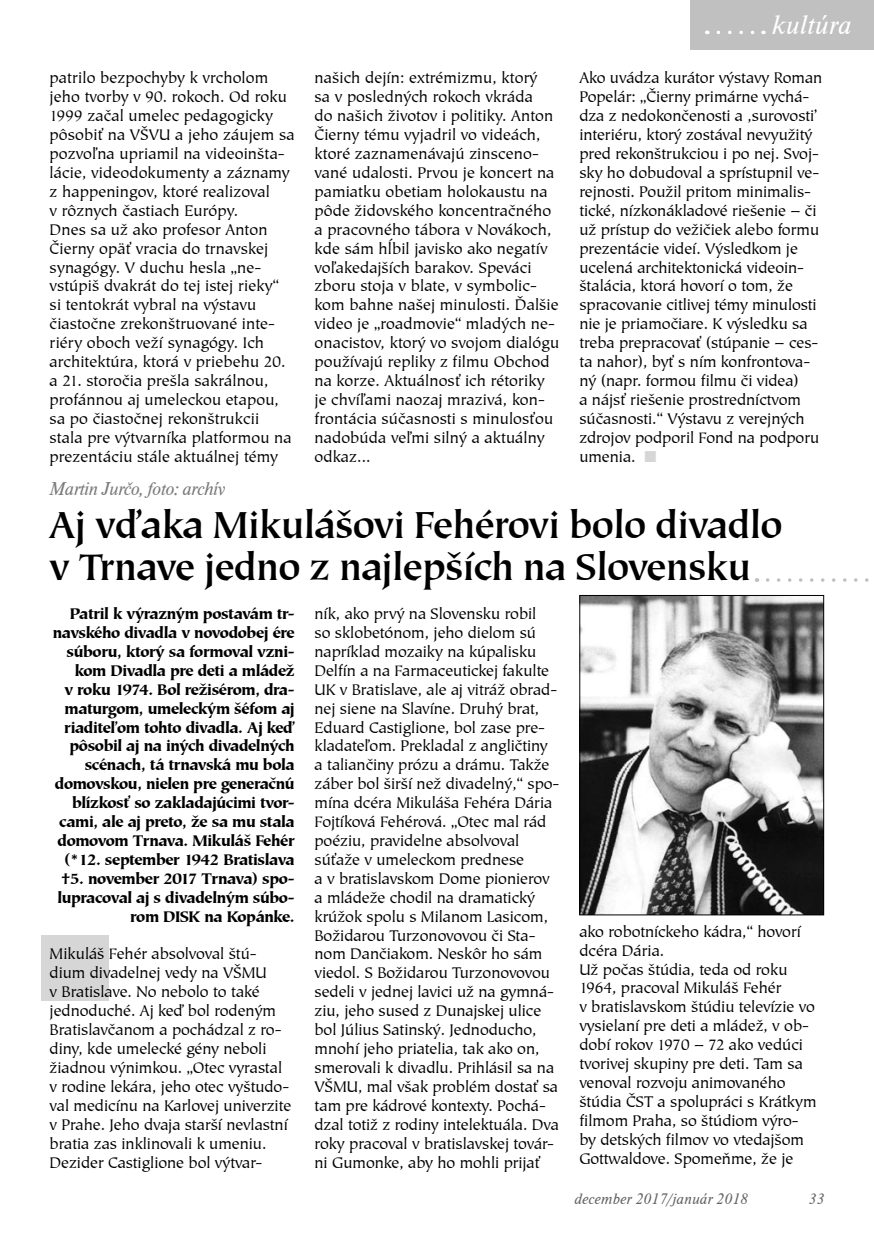
<style>
.page{position:relative;width:874px;height:1241px;background:#fff}
.page>*{position:absolute;margin:0;border:0;box-sizing:border-box;transform-origin:0 0}
.Nadpis_hlavny{font:500 38.5px/42px "Tiepolo Itc T";color:#000}
.t1{font:28px "Timeless T Ligh Ital";color:#fff}
.autor{font:19.25px "Timeless T Ligh Ital";letter-spacing:-.03em;color:#7c7c7c}
.bezny_txt_9{font:15.75px/18.9px "Tiepolo Itc T";color:#000}
.perex{font:15.75px/18.9px "Tiepolo Itc T Blac";letter-spacing:-.02em;color:#000;text-align:right}
.t2{font:15.75px "Timeless T Ligh Ital";color:#636363}
</style>
<div class="page">
<div style="left:689px;top:0;width:184px;height:50px;background:#c0c0c0"></div>
<div style="left:42px;top:935px;width:67px;height:65px;background:#d6d6d6"></div>
<img style="left:581px;top:597px;width:240px;height:316px">
<div style="left:579px;top:595px;width:244px;height:320px;border:1px solid #000"></div>
<svg style="left:756px;top:578px;width:113px;height:3px"></svg>
<svg style="left:706px;top:31px;width:57px;height:3px"></svg>
<p class="bezny_txt_9" style="left:50px;top:68px;width:246px">patrilo bezpochyby k vrcholom jeho tvorby v 90. rokoch. Od roku<br>1999 začal umelec pedagogicky pôsobiť na VŠVU a jeho záujem sa pozvoľna upriamil na videoinšta&shy;lácie, videodokumenty a záznamy z happeningov, ktoré realizoval<br>v rôznych častiach Európy.</p>
<p class="bezny_txt_9" style="left:50px;top:220px;width:243px">Dnes sa už ako profesor Anton<br>Čierny opäť vracia do trnavskej synagógy. V duchu hesla „ne&shy;vstúpiš dvakrát do tej istej rieky“ si tentokrát vybral na výstavu čiastočne zrekonštruované inte&shy;riéry oboch veží synagógy. Ich architektúra, ktorá v priebehu 20. a 21. storočia prešla sakrálnou, profánnou aj umeleckou etapou, sa po čiastočnej rekonštrukcii stala pre výtvarníka platformou na prezentáciu stále aktuálnej témy</p>
<p class="t1" style="left:771px;top:9px;width:81px">kultúra</p>
<p class="bezny_txt_9" style="left:314px;top:68px;width:246px">našich dejín: extrémizmu, ktorý<br>sa v posledných rokoch vkráda<br>do našich životov i politiky. Anton<br>Čierny tému vyjadril vo videách, ktoré zaznamenávajú zinsceno&shy;vané udalosti. Prvou je koncert na pamiatku obetiam holokaustu na pôde židovského koncentračného a pracovného tábora v Novákoch, kde sám hĺbil javisko ako negatív voľakedajších barakov. Speváci zboru stoja v blate, v symbolic&shy;kom bahne našej minulosti. Ďalšie video je „roadmovie“ mladých ne&shy;onacistov, ktorý vo svojom dialógu používajú repliky z filmu Obchod na korze. Aktuálnosť ich rétoriky je chvíľami naozaj mrazivá, kon&shy;frontácia súčasnosti s minulosťou nadobúda veľmi silný a aktuálny odkaz...</p>
<p class="bezny_txt_9" style="left:579px;top:68px;width:244px">Ako uvádza kurátor výstavy Roman Popelár: „Čierny primárne vychá&shy;dza z nedokončenosti a ,surovosti’ interiéru, ktorý zostával nevyužitý pred rekonštrukciou i po nej. Svoj&shy;sky ho dobudoval a sprístupnil ve&shy;rejnosti. Použil pritom minimalis&shy;tické, nízkonákladové riešenie – či už prístup do vežičiek alebo formu prezentácie videí. Výsledkom je ucelená architektonická videoin&shy;štalácia, ktorá hovorí o tom, že spracovanie citlivej témy minulosti nie je priamočiare. K výsledku sa treba prepracovať (stúpanie – ces&shy;ta nahor), byť s ním konfrontova&shy;ný (napr. formou filmu či videa)<br>a nájsť riešenie prostredníctvom súčasnosti.“ Výstavu z verejných zdrojov podporil Fond na podporu umenia.</p>
<p class="autor" style="left:50px;top:477px;width:177px">Martin Jurčo, foto: archív</p>
<p class="Nadpis_hlavny" style="left:50px;top:503px;width:733px">Aj vďaka Mikulášovi Fehérovi bolo divadlo v Trnave jedno z najlepších na Slovensku</p>
<p class="perex" style="left:53px;top:604px;width:243px">Patril k výrazným postavám tr&shy;navského divadla v novodobej ére súboru, ktorý sa formoval vzni&shy;kom Divadla pre deti a mládež<br>v roku 1974. Bol režisérom, dra&shy;maturgom, umeleckým šéfom aj riaditeľom tohto divadla. Aj keď pôsobil aj na iných divadelných scénach, tá trnavská mu bola domovskou, nielen pre generačnú blízkosť so zakladajúcimi tvor&shy;cami, ale aj preto, že sa mu stala domovom Trnava. Mikuláš Fehér (*12. september 1942 Bratislava †5. november 2017 Trnava) spo&shy;lupracoval aj s divadelným súbo&shy;rom DISK na Kopánke.</p>
<p class="bezny_txt_9" style="left:50px;top:944px;width:243px">Mikuláš Fehér absolvoval štú&shy;dium divadelnej vedy na VŠMU<br>v Bratislave. No nebolo to také jednoduché. Aj keď bol rodeným<br>Bratislavčanom a pochádzal z ro&shy;diny, kde umelecké gény neboli žiadnou výnimkou. „Otec vyrastal v rodine lekára, jeho otec vyštudo&shy;val medicínu na Karlovej univerzite v Prahe. Jeho dvaja starší nevlastní bratia zas inklinovali k umeniu.<br>Dezider Castiglione bol výtvar-</p>
<p class="bezny_txt_9" style="left:314px;top:604px;width:246px">ník, ako prvý na Slovensku robil<br>so sklobetónom, jeho dielom sú napríklad mozaiky na kúpalisku Delfín a na Farmaceutickej fakulte UK v Bratislave, ale aj vitráž obrad&shy;nej siene na Slavíne. Druhý brat, Eduard Castiglione, bol zase pre&shy;kladateľom. Prekladal z angličtiny a taliančiny prózu a drámu. Takže záber bol širší než divadelný,“ spo&shy;mína dcéra Mikuláša Fehéra Dária Fojtíková Fehérová. „Otec mal rád poéziu, pravidelne absolvoval súťaže v umeleckom prednese<br>a v bratislavskom Dome pionierov a mládeže chodil na dramatický krúžok spolu s Milanom Lasicom, Božidarou Turzonovovou či Sta&shy;nom Dančiakom. Neskôr ho sám viedol. S Božidarou Turzonovovou sedeli v jednej lavici už na gymná&shy;ziu, jeho sused z Dunajskej ulice bol Július Satinský. Jednoducho, mnohí jeho priatelia, tak ako on, smerovali k divadlu. Prihlásil sa na VŠMU, mal však problém dostať sa tam pre kádrové kontexty. Pochá&shy;dzal totiž z rodiny intelektuála. Dva roky pracoval v bratislavskej továr&shy;ni Gumonke, aby ho mohli prijať</p>
<p class="bezny_txt_9" style="left:579px;top:921px;width:223px">ako robotníckeho kádra,“ hovorí dcéra Dária.</p>
<p class="bezny_txt_9" style="left:579px;top:959px;width:238px">Už počas štúdia, teda od roku<br>1964, pracoval Mikuláš Fehér<br>v bratislavskom štúdiu televízie vo vysielaní pre deti a mládež, v ob&shy;dobí rokov 1970 – 72 ako vedúci tvorivej skupiny pre deti. Tam sa venoval rozvoju animovaného štúdia ČST a spolupráci s Krátkym filmom Praha, so štúdiom výro&shy;by detských filmov vo vtedajšom<br>Gottwaldove. Spomeňme, že je</p>
<p class="t2" style="left:574px;top:1189px;width:175px">december 2017/január 2018</p>
<p class="t2" style="left:808px;top:1189px;width:17px">33</p>
</div>
